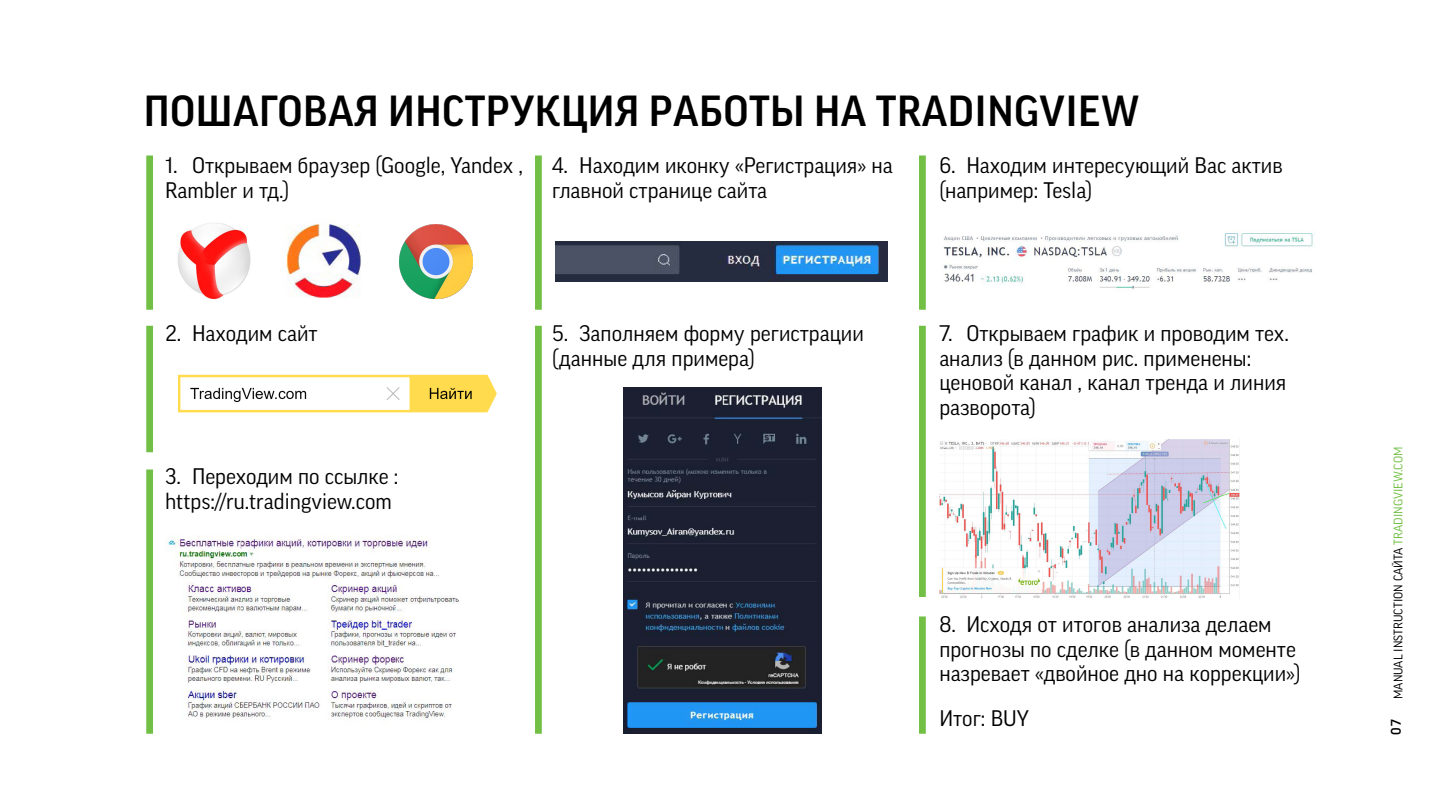
<style>
.page{position:relative;width:1440px;height:810px;background:#fff}
.page>*{position:absolute;margin:0;border:0;box-sizing:border-box;transform-origin:0 0}
.заг_титул{font:500 42px "Good Pro";letter-spacing:.01em;color:#000}
.текст_1{font:21.75px/24.6px "Good Pro";color:#000}
.t1{font:500 13.5px "Good Pro";color:#000}
.t2{font:12px "Good Pro";color:#000}
.s1{color:#71bf44}
</style>
<div class="page">
<img style="left:168px;top:535px;width:291px;height:185px">
<img style="left:555px;top:242px;width:332px;height:40px">
<img style="left:943px;top:233px;width:370px;height:56px">
<img style="left:939px;top:440px;width:300px;height:158px">
<img style="left:624px;top:387px;width:198px;height:347px">
<div style="left:146px;top:156px;width:7px;height:154px;background:#71bf44"></div>
<div style="left:535px;top:156px;width:7px;height:154px;background:#71bf44"></div>
<div style="left:535px;top:326px;width:7px;height:408px;background:#71bf44"></div>
<div style="left:919px;top:156px;width:7px;height:154px;background:#71bf44"></div>
<div style="left:919px;top:616px;width:7px;height:118px;background:#71bf44"></div>
<div style="left:919px;top:326px;width:7px;height:271px;background:#71bf44"></div>
<div style="left:146px;top:326px;width:7px;height:126px;background:#71bf44"></div>
<div style="left:146px;top:470px;width:7px;height:264px;background:#71bf44"></div>
<img style="left:177px;top:223px;width:74px;height:77px">
<img style="left:286px;top:224px;width:75px;height:74px">
<img style="left:399px;top:225px;width:74px;height:73px">
<img style="left:178px;top:374px;width:319px;height:39px">
<p class="заг_титул" style="left:144px;top:87px;width:997px">ПОШАГОВАЯ ИНСТРУКЦИЯ РАБОТЫ НА TRADINGVIEW</p>
<p class="текст_1" style="left:165px;top:153px;width:359px">1. Открываем браузер (Google, Yandex ,<br>Rаmbler и тд.)</p>
<p class="текст_1" style="left:552px;top:153px;width:342px">4. Находим иконку «Регистрация» на главной странице сайта</p>
<p class="текст_1" style="left:939px;top:153px;width:345px">6. Находим интересующий Вас актив (например: Tesla)</p>
<p class="текст_1" style="left:165px;top:321px;width:154px">2. Находим сайт</p>
<p class="текст_1" style="left:165px;top:464px;width:235px">3. Переходим по ссылке : https://ru.tradingview.com</p>
<p class="текст_1" style="left:552px;top:321px;width:313px">5. Заполняем форму регистрации (данные для примера)</p>
<p class="текст_1" style="left:939px;top:321px;width:351px">7. Открываем график и проводим тех. анализ (в данном рис. применены: ценовой канал , канал тренда и линия разворота)</p>
<p class="текст_1" style="left:939px;top:612px;width:363px">8. Исходя от итогов анализа делаем прогнозы по сделке (в данном моменте назревает «двойное дно на коррекции»)</p>
<p class="текст_1" style="left:939px;top:706px;width:91px">Итог: BUY</p>
<p class="t2" style="left:1391px;top:699px;width:254px;rotate:-90deg">MANUAL INSTRUCTION САЙТА <span class="s1">TRADINGVIEW.COM</span></p>
<p class="t1" style="left:1388px;top:735px;width:17px;rotate:-90deg">07</p>
</div>
